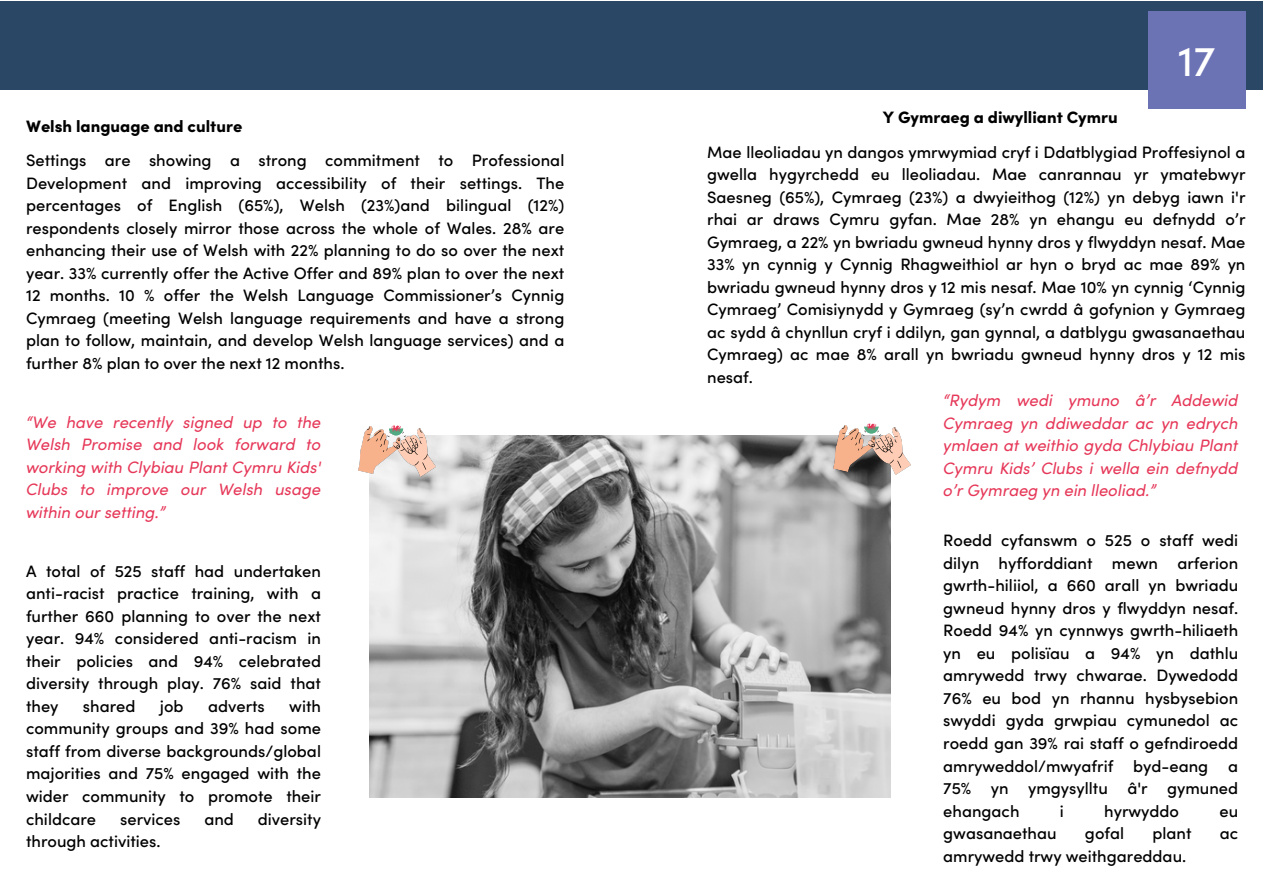
<style>
.page{position:relative;width:1263px;height:894px;background:#fff}
.page>*{position:absolute;margin:0;border:0;box-sizing:border-box;transform-origin:0 0}
.t1{font:500 42.45px "Sofia Pro";color:#fff}
.t2{font:500 16.5px/22.5px "Sofia Pro";color:#000;text-align:justify}
.t3{font:italic 16.5px/22.5px "Sofia Pro";color:#e63758;text-align:justify}
.t4{font:900 16.5px "Sofia Pro";color:#000}
</style>
<div class="page">
<div style="left:0;top:1px;width:1263px;height:88px;background:#2a4865"></div>
<div style="left:1148px;top:11px;width:97px;height:98px;background:#6b73b5"></div>
<img style="left:370px;top:435px;width:521px;height:362px">
<img style="left:358px;top:427px;width:77px;height:49px">
<svg style="left:389px;top:425px;width:14px;height:10px"></svg>
<img style="left:834px;top:425px;width:76px;height:49px">
<svg style="left:864px;top:423px;width:14px;height:10px"></svg>
<p class="t4" style="left:26px;top:115px;width:218px">Welsh language and culture</p>
<p class="t2" style="left:26px;top:149px;width:540px">Settings are showing a strong commitment to Professional Development and improving accessibility of their settings. The percentages of English (65%), Welsh (23%)and bilingual (12%) respondents closely mirror those across the whole of Wales. 28% are enhancing their use of Welsh with 22% planning to do so over the next year. 33% currently offer the Active Offer and 89% plan to over the next 12 months. 10 % offer the Welsh Language Commissioner’s Cynnig Cymraeg (meeting Welsh language requirements and have a strong plan to follow, maintain, and develop Welsh language services) and a further 8% plan to over the next 12 months.</p>
<p class="t3" style="left:26px;top:410px;width:296px">“We have recently signed up to the Welsh Promise and look forward to working with Clybiau Plant Cymru Kids' Clubs to improve our Welsh usage within our setting.”</p>
<p class="t2" style="left:26px;top:559px;width:296px">A total of 525 staff had undertaken anti-racist practice training, with a further 660 planning to over the next year. 94% considered anti-racism in their policies and 94% celebrated diversity through play. 76% said that they</p>
<p class="t2" style="left:26px;top:694px;width:296px;text-indent:263px">with community groups and 39% had some staff from diverse backgrounds/global majorities and 75% engaged with the wider community to promote their childcare</p>
<p class="t2" style="left:83px;top:694px;width:54px">shared</p>
<p class="t2" style="left:160px;top:694px;width:25px">job</p>
<p class="t2" style="left:208px;top:694px;width:58px">adverts</p>
<p class="t2" style="left:120px;top:807px;width:62px">services</p>
<p class="t2" style="left:204px;top:807px;width:31px">and</p>
<p class="t2" style="left:258px;top:807px;width:65px">diversity</p>
<p class="t2" style="left:26px;top:829px;width:136px">through activities.</p>
<p class="t4" style="left:883px;top:106px;width:236px">Y Gymraeg a diwylliant Cymru</p>
<h1 class="t1" style="left:1178px;top:33px;width:38px">17</h1>
<p class="t2" style="left:707px;top:140px;width:540px">Mae lleoliadau yn dangos ymrwymiad cryf i Ddatblygiad Proffesiynol a gwella hygyrchedd eu lleoliadau. Mae canrannau yr ymatebwyr Saesneg (65%), Cymraeg (23%) a dwyieithog (12%) yn debyg iawn i'r rhai ar draws Cymru gyfan. Mae 28% yn ehangu eu defnydd o’r Gymraeg, a 22% yn bwriadu gwneud hynny dros y flwyddyn nesaf. Mae 33% yn cynnig y Cynnig Rhagweithiol ar hyn o bryd ac mae 89% yn bwriadu gwneud hynny dros y 12 mis nesaf. Mae 10% yn cynnig ‘Cynnig Cymraeg’ Comisiynydd y Gymraeg (sy’n cwrdd â gofynion y Gymraeg ac sydd â chynllun cryf i ddilyn, gan gynnal, a datblygu gwasanaethau Cymraeg) ac mae 8% arall yn bwriadu gwneud hynny dros y 12 mis nesaf.</p>
<p class="t3" style="left:943px;top:389px;width:296px">“Rydym wedi ymuno â’r Addewid Cymraeg yn ddiweddar ac yn edrych ymlaen at weithio gyda Chlybiau Plant Cymru Kids’ Clubs i wella ein defnydd o’r Gymraeg yn ein lleoliad.”</p>
<p class="t2" style="left:943px;top:529px;width:296px">Roedd cyfanswm o 525 o staff wedi dilyn hyfforddiant mewn arferion gwrth-hiliiol, a 660 arall yn bwriadu gwneud hynny dros y flwyddyn nesaf.<br>Roedd 94% yn cynnwys gwrth-hiliaeth yn eu polisïau a 94% yn dathlu amrywedd trwy chwarae. Dywedodd 76% eu bod yn rhannu hysbysebion swyddi gyda grwpiau cymunedol ac roedd gan 39% rai staff o gefndiroedd amryweddol/mwyafrif byd-eang a 75% yn ymgysylltu â'r gymuned ehangach</p>
<p class="t2" style="left:1060px;top:799px;width:6px">i</p>
<p class="t2" style="left:1104px;top:799px;width:76px">hyrwyddo</p>
<p class="t2" style="left:1219px;top:799px;width:20px">eu</p>
<p class="t2" style="left:943px;top:821px;width:115px">gwasanaethau</p>
<p class="t2" style="left:1085px;top:821px;width:41px">gofal</p>
<p class="t2" style="left:1152px;top:821px;width:41px">plant</p>
<p class="t2" style="left:1220px;top:821px;width:20px">ac</p>
<p class="t2" style="left:943px;top:844px;width:245px">amrywedd trwy weithgareddau.</p>
</div>
